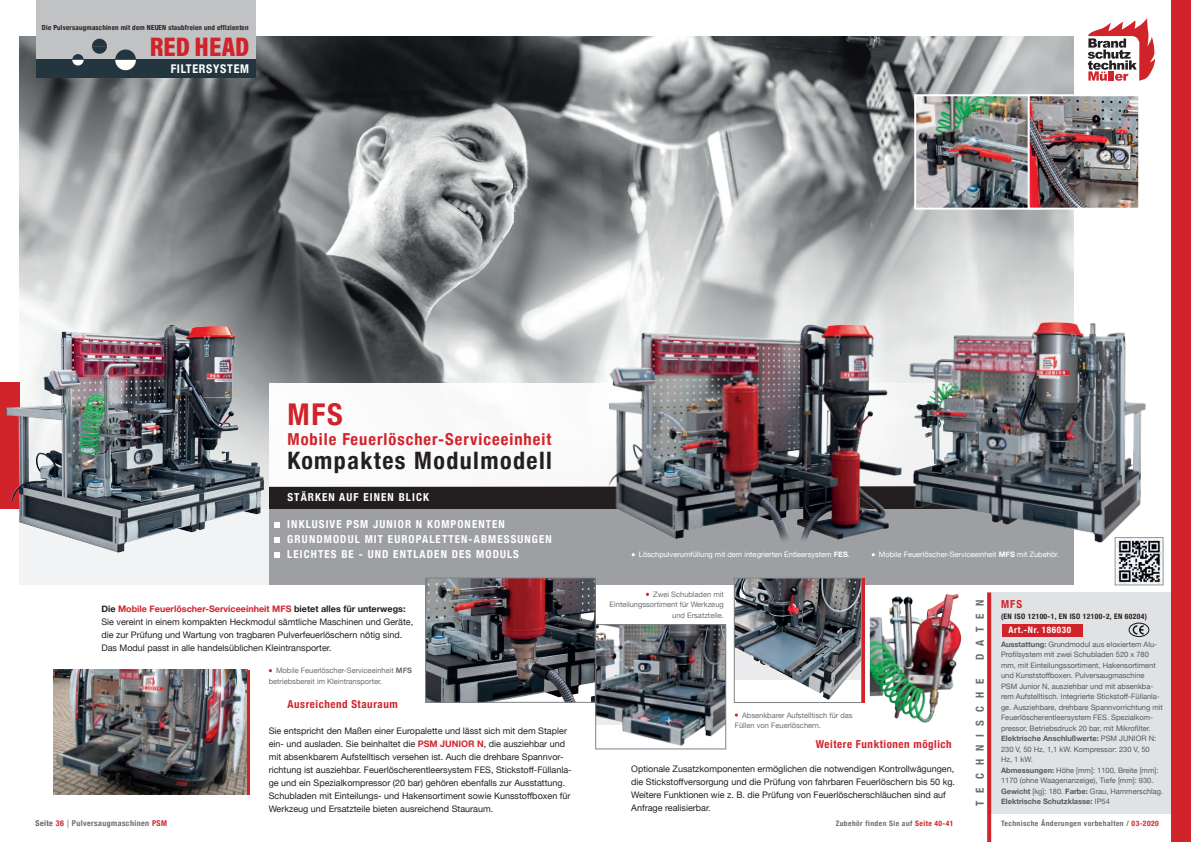
<style>
.page{position:relative;width:1191px;height:842px;background:#fff}
.page>*{position:absolute;margin:0;border:0;box-sizing:border-box;transform-origin:0 0}
.t1{font:700 condensed 30px "Helvetica Neue";color:#d1232a}
.t2{font:900 27.2px "Acumin Pro Cond";color:#d1232a}
.t3{font:700 condensed 24px "Helvetica Neue";letter-spacing:.06em;color:#231f20}
.t4{font:700 condensed 16.5px "Helvetica Neue";letter-spacing:.06em;color:#d1232a}
.t5{font:700 condensed 12px "Helvetica Neue";letter-spacing:.06em;color:#fff}
.t6{font:700 condensed 11px/15px "Helvetica Neue";letter-spacing:.1em;color:#fff}
.t7{font:700 condensed 11px "Helvetica Neue";letter-spacing:.05em;color:#d1232a}
.t8{font:700 condensed 11px "Helvetica Neue";letter-spacing:.73em;color:#6c6d70}
.t9{font:9px/13px "Helvetica Neue";color:#231f20}
.t10{font:700 condensed 9px "Helvetica Neue";letter-spacing:.07em;color:#fff}
.t11{font:700 condensed 8px "Helvetica Neue";letter-spacing:.05em;color:#6c6d70}
.t12{font:7.5px/10.5px "Helvetica Neue";color:#57585a}
.t13{font:7.5px/10.5px "Helvetica Neue";color:#6c6d70}
.t14{font:7.5px "Helvetica Neue";color:#fff}
.t15{font:700 condensed 7.5px "Helvetica Neue";letter-spacing:.06em;color:#6c6d70}
.t16{font:700 condensed 7.5px "Helvetica Neue";letter-spacing:.05em;color:#231f20}
.t17{font:700 condensed 7px "Helvetica Neue";letter-spacing:.03em;color:#231f20}
.s1{font-weight:700}
.s2{font-weight:700;color:#d1232a}
.s3{color:#636366}
.s4{color:#d1232a}
.s5{font-weight:400;font-stretch:normal;color:#636366}
</style>
<div class="page">
<img style="left:20px;top:36px;width:1054px;height:276px">
<div style="left:20px;top:509px;width:1171px;height:76px;background:#f2f3f4"></div>
<div style="left:269px;top:509px;width:922px;height:76px;background:#9d9fa2"></div>
<img style="left:54px;top:670px;width:193px;height:124px">
<svg style="left:283px;top:312px;width:289px;height:71px;background:#878a8b"></svg>
<div style="left:1074px;top:0;width:117px;height:842px;background:#fff"></div>
<svg style="left:1087px;top:18px;width:68px;height:63px"></svg>
<div style="left:987px;top:592px;width:193px;height:222px;background:#e1e2e4"></div>
<svg style="left:987px;top:730px;width:4px;height:112px"></svg>
<div style="left:1001px;top:624px;width:81px;height:12px;background:#d1232a"></div>
<div style="left:1171px;top:0;width:20px;height:842px;background:#d1232a"></div>
<img style="left:0;top:305px;width:283px;height:261px">
<svg style="left:735px;top:713px;width:3px;height:4px"></svg>
<img style="left:736px;top:580px;width:123px;height:120px">
<div style="left:734px;top:578px;width:127px;height:125px;border:1px solid #808285"></div>
<img style="left:597px;top:626px;width:127px;height:120px">
<div style="left:595px;top:624px;width:131px;height:125px;border:1px solid #808285"></div>
<img style="left:427px;top:580px;width:166px;height:120px">
<div style="left:425px;top:578px;width:170px;height:124px;border:1px solid #808285"></div>
<div style="left:269px;top:486px;width:805px;height:23px;background:#231f20"></div>
<img style="left:870px;top:592px;width:150px;height:138px">
<img style="left:917px;top:97px;width:110px;height:110px">
<div style="left:914px;top:94px;width:127px;height:116px;border:2px solid #fff"></div>
<img style="left:1030px;top:97px;width:107px;height:110px">
<div style="left:1027px;top:94px;width:113px;height:116px;border:2px solid #fff"></div>
<div style="left:269px;top:383px;width:922px;height:103px;background:#fff"></div>
<hr style="left:861px;top:578px;width:3px;height:125px;background:#d1232a">
<hr style="left:247px;top:670px;width:3px;height:124px;background:#d1232a">
<div style="left:36px;top:0;width:220px;height:61px;background:#c1c2c4"></div>
<div style="left:36px;top:60px;width:220px;height:18px;background:#233640"></div>
<svg style="left:115px;top:49px;width:21px;height:21px"></svg>
<svg style="left:92px;top:39px;width:15px;height:15px"></svg>
<svg style="left:72px;top:54px;width:12px;height:11px"></svg>
<svg style="left:1132px;top:625px;width:13px;height:10px"></svg>
<div style="left:1128px;top:623px;width:21px;height:14px;border:1px solid #101315;border-radius:50%"></div>
<img style="left:1116px;top:558px;width:45px;height:25px">
<div style="left:1114px;top:537px;width:49px;height:48px;border:1px solid #939598"></div>
<img style="left:886px;top:295px;width:295px;height:263px">
<img style="left:572px;top:304px;width:346px;height:274px">
<p class="t17" style="left:42px;top:22px;width:208px">Die Pulversaugmaschinen mit dem NEUEN staubfreien und effizienten</p>
<h2 class="t2" style="left:150px;top:28px;width:101px">RED HEAD</h2>
<h3 class="t5" style="left:171px;top:58px;width:80px">FILTERSYSTEM</h3>
<h1 class="t1" style="left:287px;top:390px;width:57px">MFS</h1>
<h3 class="t4" style="left:287px;top:425px;width:265px">Mobile Feuerlöscher-Serviceeinheit</h3>
<h3 class="t3" style="left:287px;top:441px;width:266px">Kompaktes Modulmodell</h3>
<p class="t6" style="left:287px;top:489px;width:143px">STÄRKEN AUF EINEN BLICK</p>
<p class="t6" style="left:287px;top:516px;width:266px">INKLUSIVE PSM JUNIOR N KOMPONENTEN<br>GRUNDMODUL MIT EUROPALETTEN-ABMESSUNGEN<br>LEICHTES BE - UND ENTLADEN DES MODULS</p>
<p class="t9" style="left:101px;top:603px;width:313px"><span class="s1">Die</span> <span class="s2">Mobile Feuerlöscher-Serviceeinheit MFS</span> <span class="s1">bietet alles für unterwegs:<br></span>Sie vereint in einem kompakten Heckmodul sämtliche Maschinen und Geräte, die zur Prüfung und Wartung von tragbaren Pulverfeuerlöschern nötig sind.<br>Das Modul passt in alle handelsüblichen Kleintransporter.</p>
<p class="t13" style="left:269px;top:666px;width:145px;text-indent:7px">Mobile Feuerlöscher-Serviceeinheit <span class="s1">MFS </span>betriebsbereit im Kleintransporter.</p>
<p class="t11" style="left:36px;top:816px;width:133px"><span class="s3">Seite</span> <span class="s4">36</span> <span class="s5">|</span> Pulversaugmaschinen <span class="s4">PSM</span></p>
<p class="t7" style="left:287px;top:694px;width:112px">Ausreichend Stauraum</p>
<p class="t9" style="left:269px;top:724px;width:304px">Sie entspricht den Maßen einer Europalette und lässt sich mit dem Stapler ein- und ausladen. Sie beinhaltet die <span class="s2">PSM JUNIOR N</span>, die ausziehbar und mit absenkbarem Aufstelltisch versehen ist. Auch die drehbare Spannvor&shy;richtung ist ausziehbar. Feuerlöscherentleersystem FES, Stickstoff-Füllanla&shy;ge und ein Spezialkompressor (20 bar) gehören ebenfalls zur Ausstattung.<br>Schubladen mit Einteilungs- und Hakensortiment sowie Kunsstoffboxen für Werkzeug und Ersatzteile bieten ausreichend Stauraum.</p>
<p class="t14" style="left:639px;top:549px;width:213px">Löschpulverumfüllung mit dem integrierten Entleersystem <span class="s1">FES</span>.</p>
<p class="t14" style="left:879px;top:549px;width:182px">Mobile Feuerlöscher-Serviceeinheit <span class="s1">MFS</span> mit Zubehör.</p>
<p class="t13" style="left:609px;top:589px;width:116px;text-align:right">Zwei Schubladen mit<br>Einteilungssortiment für Werkzeug und Ersatzteile.</p>
<p class="t13" style="left:735px;top:710px;width:119px;text-indent:7px">Absenkbarer Aufstelltisch für das<br>Füllen von Feuerlöschern.</p>
<p class="t7" style="left:816px;top:735px;width:137px">Weitere Funktionen möglich</p>
<p class="t9" style="left:631px;top:763px;width:325px">Optionale Zusatzkomponenten ermöglichen die notwendigen Kontrollwägungen, die Stickstoffversorgung und die Prüfung von fahrbaren Feuerlöschern bis 50 kg.<br>Weitere Funktionen wie z. B. die Prüfung von Feuerlöscherschläuchen sind auf Anfrage realisierbar.</p>
<p class="t15" style="left:835px;top:817px;width:119px">Zubehör finden Sie auf <span class="s4">Seite 40-41</span></p>
<p class="t8" style="left:971px;top:660px;width:62px;rotate:-90deg">DATEN</p>
<p class="t8" style="left:971px;top:806px;width:129px;rotate:-90deg">TECHNISCHE</p>
<p class="t7" style="left:1001px;top:595px;width:23px">MFS</p>
<p class="t16" style="left:1001px;top:610px;width:147px">(EN ISO 12100-1, EN ISO 12100-2, EN 60204)</p>
<p class="t12" style="left:1001px;top:639px;width:164px"><span class="s1">Ausstattung:</span> Grundmodul aus eloxiertem Alu-Profilsystem mit zwei Schubladen 520 x 780 mm, mit Einteilungssortiment, Hakensortiment und Kunststoffboxen. Pulversaugmaschine<br>PSM Junior N, ausziehbar und mit absenkba&shy;rem Aufstelltisch. Integrierte Stickstoff-Füllanla&shy;ge. Ausziehbare, drehbare Spannvorrichtung mit Feuerlöscherentleersystem FES. Spezialkom&shy;pressor, Betriebsdruck 20 bar, mit Mikrofilter.<br><span class="s1">Elektrische Anschlußwerte:</span> PSM JUNIOR N:<br>230 V, 50 Hz, 1,1 kW. Kompressor: 230 V, 50<br>Hz, 1 kW.<br><span class="s1">Abmessungen:</span> Höhe [mm]: 1100, Breite [mm]:<br>1170 (ohne Waagenanzeige), Tiefe [mm]: 930.<br><span class="s1">Gewicht</span> [kg]: 180. <span class="s1">Farbe:</span> Grau, Hammerschlag.<br><span class="s1">Elektrische Schutzklasse:</span> IP54</p>
<p class="t10" style="left:1008px;top:623px;width:64px">Art.-Nr. 186030</p>
<p class="t15" style="left:1001px;top:817px;width:159px">Technische Änderungen vorbehalten / <span class="s4">03-2020</span></p>
</div>
